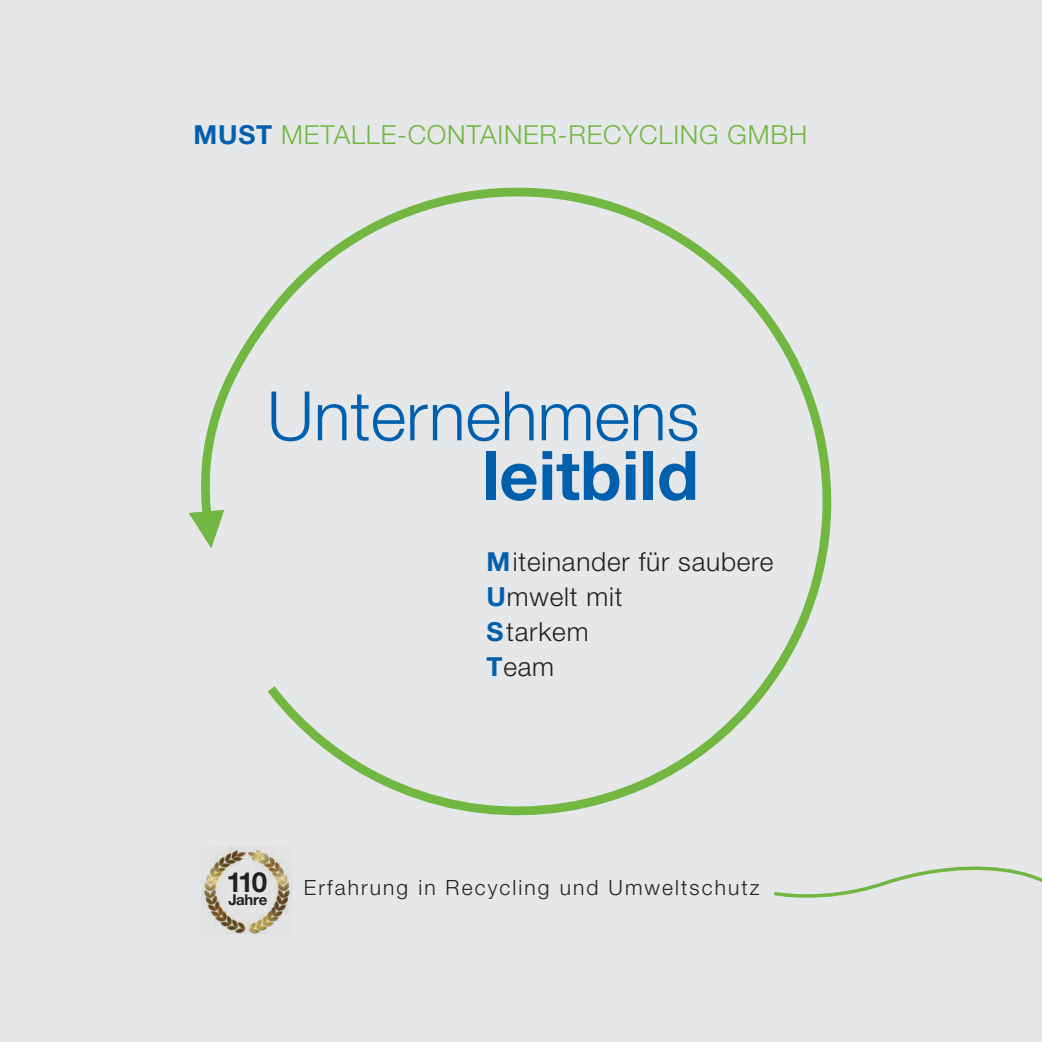
<style>
.page{position:relative;width:1042px;height:1042px;background:#e6e7e9}
.page>*{position:absolute;margin:0;border:0;box-sizing:border-box;transform-origin:0 0}
.t1{font:300 68.25px "Helvetica Neue LT Pro";color:#0160ae}
.t2{font:700 68.25px "Helvetica Neue LT Pro";color:#0160ae}
.t3{font:700 27.82px "Helvetica Neue LT Pro";color:#231f20}
.t4{font:300 26.25px/35px "Helvetica Neue LT Pro";letter-spacing:.03em;color:#231f20}
.t5{font:300 26.25px "Helvetica Neue LT Pro";letter-spacing:.03em;color:#73b743}
.t6{font:300 21px "Helvetica Neue LT Pro";letter-spacing:.1em;color:#231f20}
.t7{font:700 15.05px "Helvetica Neue LT Pro";letter-spacing:-.02em;color:#231f20}
.s1{font-weight:700;color:#0160ae}
</style>
<div class="page">
<img style="left:201px;top:846px;width:92px;height:88px">
<svg style="left:774px;top:866px;width:268px;height:32px"></svg>
<svg style="left:201px;top:187px;width:631px;height:629px"></svg>
<svg style="left:189px;top:510px;width:35px;height:38px"></svg>
<p class="t5" style="left:193px;top:118px;width:615px"><span class="s1">MUST</span> METALLE-CONTAINER-RECYCLING GMBH</p>
<h1 class="t1" style="left:267px;top:374px;width:434px">Unternehmens</h1>
<h1 class="t2" style="left:482px;top:433px;width:219px">leitbild</h1>
<p class="t4" style="left:487px;top:543px;width:288px"><span class="s1">M</span>iteinander für saubere<br><span class="s1">U</span>mwelt mit<br><span class="s1">S</span>tarkem<br><span class="s1">T</span>eam</p>
<p class="t3" style="left:226px;top:865px;width:43px">110</p>
<p class="t7" style="left:228px;top:890px;width:41px">Jahre</p>
<p class="t6" style="left:304px;top:874px;width:457px">Erfahrung in Recycling und Umweltschutz</p>
</div>
